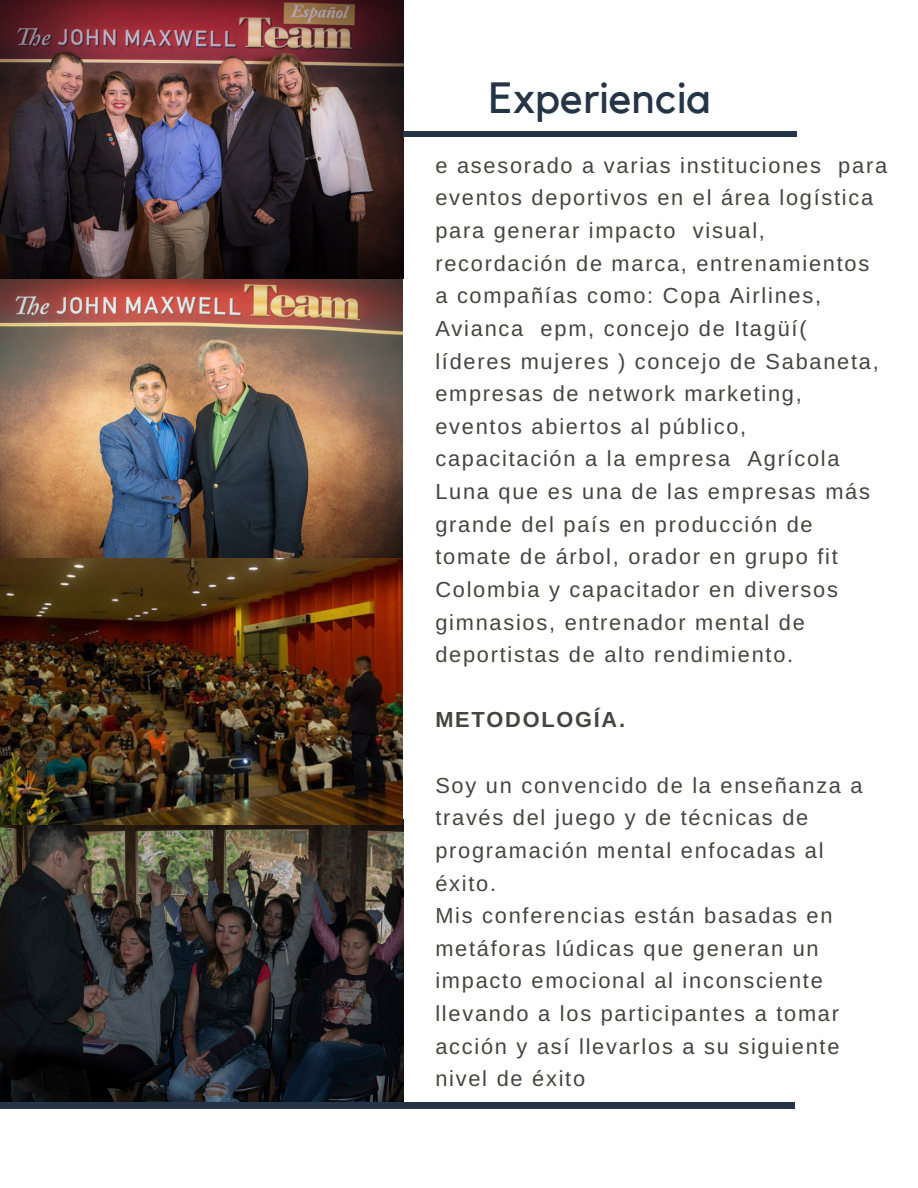
<style>
.page{position:relative;width:918px;height:1188px;background:#fff}
.page>*{position:absolute;margin:0;border:0;box-sizing:border-box;transform-origin:0 0}
.t1{font:43.65px "Kollektif";color:#253447}
.t2{font:21.75px/32.7px "Arimo";letter-spacing:.08em;color:#444440}
.t3{font:700 21.75px "Arimo";letter-spacing:.08em;color:#444440}
</style>
<div class="page">
<img style="left:0;top:0;width:404px;height:819px">
<img style="left:0;top:819px;width:404px;height:283px">
<div style="left:0;top:1102px;width:795px;height:7px;background:#253447"></div>
<div style="left:403px;top:132px;width:393px;height:5px;background:#253447"></div>
<h1 class="t1" style="left:489px;top:78px;width:223px">Experiencia</h1>
<p class="t2" style="left:435px;top:149px;width:453px">e asesorado a varias instituciones para eventos deportivos en el área logística para generar impacto visual, recordación de marca, entrenamientos<br>a compañías como: Copa Airlines, Avianca epm, concejo de Itagüí( líderes mujeres ) concejo de Sabaneta, empresas de network marketing, eventos abiertos al público, capacitación a la empresa Agrícola Luna que es una de las empresas más grande del país en producción de tomate de árbol, orador en grupo fit Colombia y capacitador en diversos gimnasios, entrenador mental de deportistas de alto rendimiento.</p>
<p class="t3" style="left:435px;top:708px;width:191px">METODOLOGÍA.</p>
<p class="t2" style="left:435px;top:769px;width:429px">Soy un convencido de la enseñanza a través del juego y de técnicas de programación mental enfocadas al éxito.<br>Mis conferencias están basadas en metáforas lúdicas que generan un impacto emocional al inconsciente llevando a los participantes a tomar acción y así llevarlos a su siguiente nivel de éxito</p>
</div>
